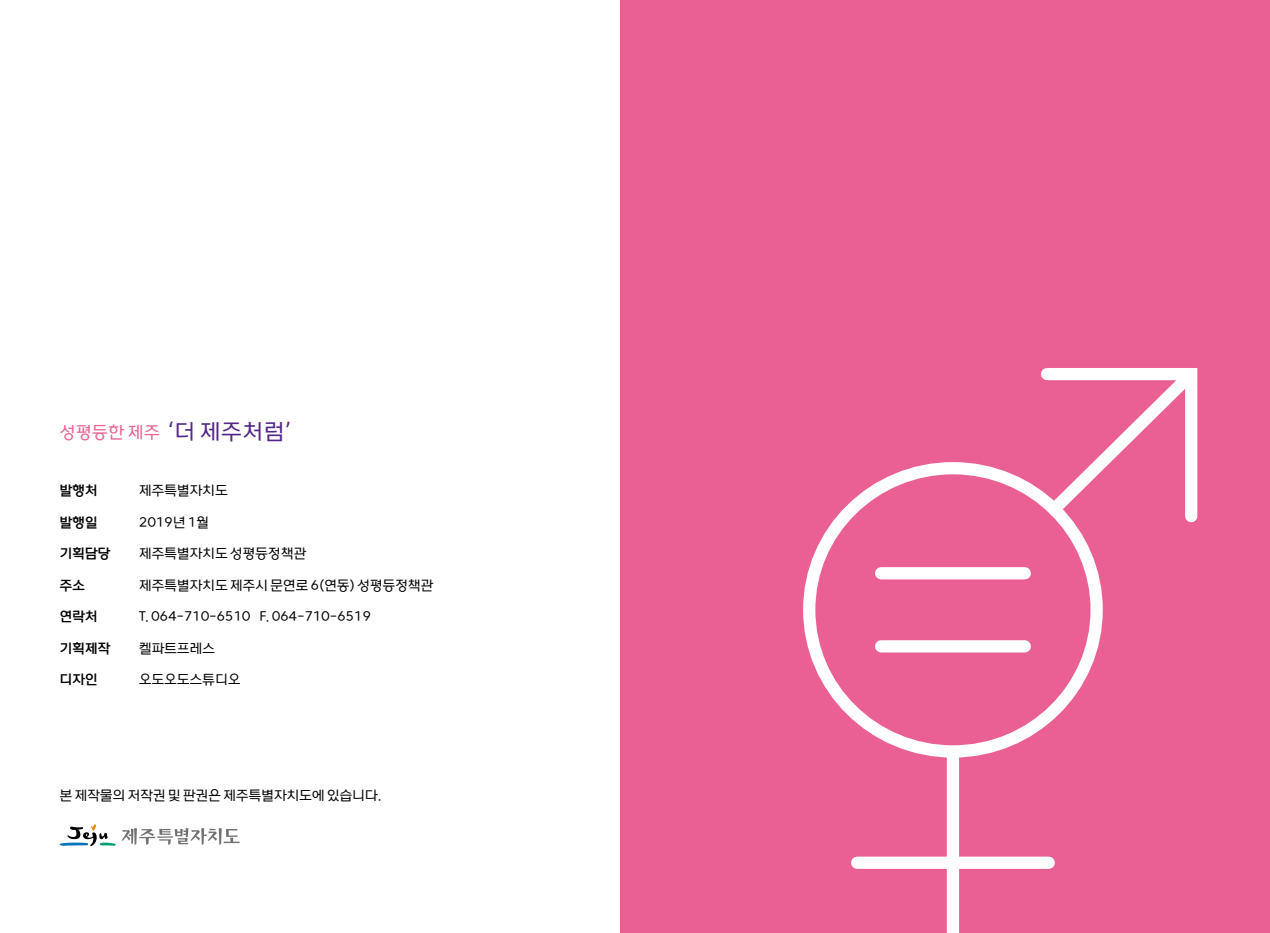
<style>
.page{position:relative;width:1270px;height:933px;background:#fff}
.page>*{position:absolute;margin:0;border:0;box-sizing:border-box;transform-origin:0 0}
.t1{font:22.75px "HG Hae Dotum 40 g";color:#53268a}
.t2{font:14px "HG Hae Dotum 40 g";letter-spacing:-.025em;color:#000}
.t3{font:14px "HG Hae Dotum 60 g";letter-spacing:-.025em;color:#000}
.s1{font-size:17.5px;color:#ea6094}
</style>
<div class="page">
<svg style="left:60px;top:824px;width:56px;height:22px"></svg>
<svg style="left:122px;top:828px;width:118px;height:17px"></svg>
<div style="left:620px;top:0;width:650px;height:933px;background:#ea6094"></div>
<svg style="left:803px;top:368px;width:395px;height:565px"></svg>
<h1 class="t1" style="left:60px;top:420px;width:234px"><span class="s1">성평등한 제주</span> ‘더 제주처럼’</h1>
<p class="t3" style="left:60px;top:483px;width:40px">발행처</p>
<p class="t3" style="left:60px;top:515px;width:40px">발행일</p>
<p class="t3" style="left:60px;top:546px;width:53px">기획담당</p>
<p class="t3" style="left:60px;top:578px;width:27px">주소</p>
<p class="t3" style="left:60px;top:609px;width:40px">연락처</p>
<p class="t3" style="left:60px;top:641px;width:53px">기획제작</p>
<p class="t3" style="left:60px;top:672px;width:40px">디자인</p>
<p class="t2" style="left:139px;top:483px;width:91px">제주특별자치도</p>
<p class="t2" style="left:139px;top:515px;width:72px">2019년 1월</p>
<p class="t2" style="left:139px;top:546px;width:169px">제주특별자치도 성평등정책관</p>
<p class="t2" style="left:139px;top:578px;width:296px">제주특별자치도 제주시 문연로 6(연동) 성평등정책관</p>
<p class="t2" style="left:139px;top:609px;width:234px">T. 064-710-6510 F. 064-710-6519</p>
<p class="t2" style="left:139px;top:641px;width:78px">켈파트프레스</p>
<p class="t2" style="left:139px;top:672px;width:103px">오도오도스튜디오</p>
<p class="t2" style="left:60px;top:787px;width:324px">본 제작물의 저작권 및 판권은 제주특별자치도에 있습니다.</p>
</div>
